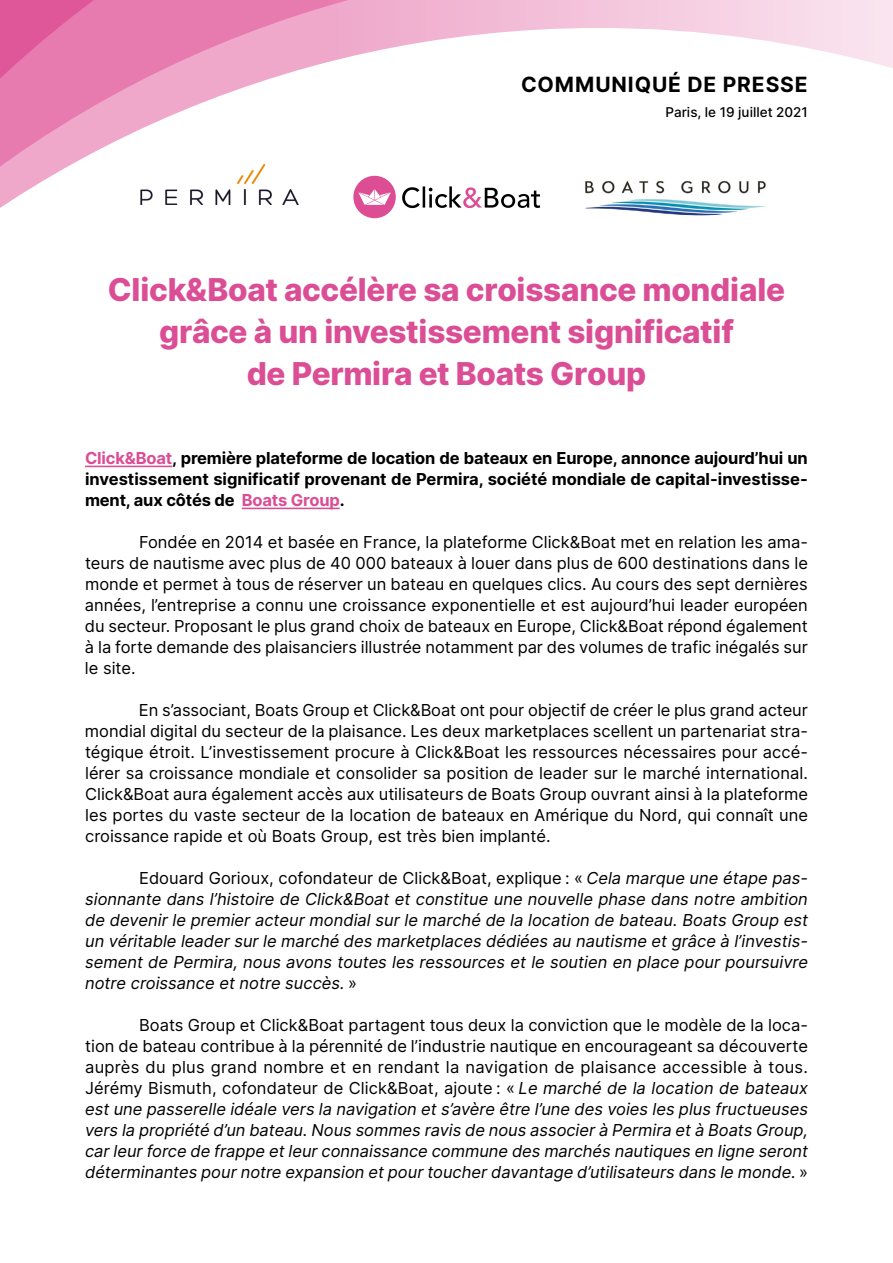
<style>
.page{position:relative;width:893px;height:1263px;background:#fff}
.page>*{position:absolute;margin:0;border:0;box-sizing:border-box;transform-origin:0 0}
.t1{font:800 31.5px/42px "Inter";letter-spacing:-.01em;color:#db4d94;text-align:center}
.t2{font:700 21px "Inter";letter-spacing:.04em;color:#000}
.t3{font:italic 16.5px/21px "Inter";color:#000;text-align:justify}
.t4{font:16.5px/21px "Inter";color:#000;text-align:justify}
.t5{font:700 16.5px/21px "Inter";letter-spacing:-.005em;color:#000;text-align:justify}
.t6{font:500 13.5px "Inter";color:#000}
.s1{color:#db4d94}
.s2{font-style:normal}
</style>
<div class="page">
<svg style="left:165px;top:0;width:728px;height:219px"></svg>
<svg style="left:0;top:0;width:165px;height:208px;fill:#e77baf"></svg>
<svg style="left:402px;top:187px;width:18px;height:21px"></svg>
<hr style="left:423px;top:186px;width:2px;height:22px;background:#000">
<svg style="left:429px;top:186px;width:111px;height:22px"></svg>
<div style="left:353px;top:176px;width:43px;height:42px;background:#dd4d93;border-radius:50%"></div>
<svg style="left:358px;top:189px;width:33px;height:16px"></svg>
<hr style="left:85px;top:466px;width:87px;height:1px;background:#db4d94">
<hr style="left:242px;top:508px;width:98px;height:1px;background:#db4d94">
<img style="left:134px;top:164px;width:171px;height:41px">
<img style="left:574px;top:166px;width:203px;height:53px">
<p class="t2" style="left:521px;top:69px;width:288px">COMMUNIQUÉ DE PRESSE</p>
<p class="t6" style="left:665px;top:103px;width:144px">Paris, le 19 juillet 2021</p>
<h1 class="t1" style="left:108px;top:267px;width:679px">Click&amp;Boat accélère sa croissance mondiale grâce à un investissement significatif<br>de Permira et Boats Group</h1>
<p class="t5" style="left:85px;top:447px;width:724px"><span class="s1">Click&amp;Boat</span>, première plateforme de location de bateaux en Europe, annonce aujourd’hui un investissement significatif provenant de Permira, société mondiale de capital-investisse&shy;ment, aux côtés de <span class="s1">Boats Group</span>.</p>
<p class="t4" style="left:85px;top:531px;width:724px;text-indent:54px">Fondée en 2014 et basée en France, la plateforme Click&amp;Boat met en relation les ama&shy;teurs de nautisme avec plus de 40 000 bateaux à louer dans plus de 600 destinations dans le monde et permet à tous de réserver un bateau en quelques clics. Au cours des sept dernières années, l’entreprise a connu une croissance exponentielle et est aujourd’hui leader européen du secteur. Proposant le plus grand choix de bateaux en Europe, Click&amp;Boat répond également à la forte demande des plaisanciers illustrée notamment par des volumes de trafic inégalés sur le site.</p>
<p class="t4" style="left:85px;top:699px;width:725px;text-indent:54px">En s’associant, Boats Group et Click&amp;Boat ont pour objectif de créer le plus grand acteur mondial digital du secteur de la plaisance. Les deux marketplaces scellent un partenariat stra&shy;tégique étroit. L’investissement procure à Click&amp;Boat les ressources nécessaires pour accé&shy;lérer sa croissance mondiale et consolider sa position de leader sur le marché international.<br>Click&amp;Boat aura également accès aux utilisateurs de Boats Group ouvrant ainsi à la plateforme les portes du vaste secteur de la location de bateaux en Amérique du Nord, qui connaît une croissance rapide et où Boats Group, est très bien implanté.</p>
<p class="t3" style="left:85px;top:867px;width:724px;text-indent:54px"><span class="s2">Edouard Gorioux, cofondateur de Click&amp;Boat, explique : «</span> Cela marque une étape pas&shy;sionnante dans l’histoire de Click&amp;Boat et constitue une nouvelle phase dans notre ambition de devenir le premier acteur mondial sur le marché de la location de bateau. Boats Group est un véritable leader sur le marché des marketplaces dédiées au nautisme et grâce à l’investis&shy;sement de Permira, nous avons toutes les ressources et le soutien en place pour poursuivre notre croissance et notre succès. <span class="s2">»</span></p>
<p class="t3" style="left:85px;top:1014px;width:724px;text-indent:54px"><span class="s2">Boats Group et Click&amp;Boat partagent tous deux la conviction que le modèle de la loca&shy;tion de bateau contribue à la pérennité de l’industrie nautique en encourageant sa découverte auprès du plus grand nombre et en rendant la navigation de plaisance accessible à tous.<br>Jérémy Bismuth, cofondateur de Click&amp;Boat, ajoute : «</span> Le marché de la location de bateaux est une passerelle idéale vers la navigation et s’avère être l’une des voies les plus fructueuses vers la propriété d’un bateau. Nous sommes ravis de nous associer à Permira et à Boats Group, car leur force de frappe et leur connaissance commune des marchés nautiques en ligne seront déterminantes pour notre expansion et pour toucher davantage d’utilisateurs dans le monde. <span class="s2">»</span></p>
</div>
